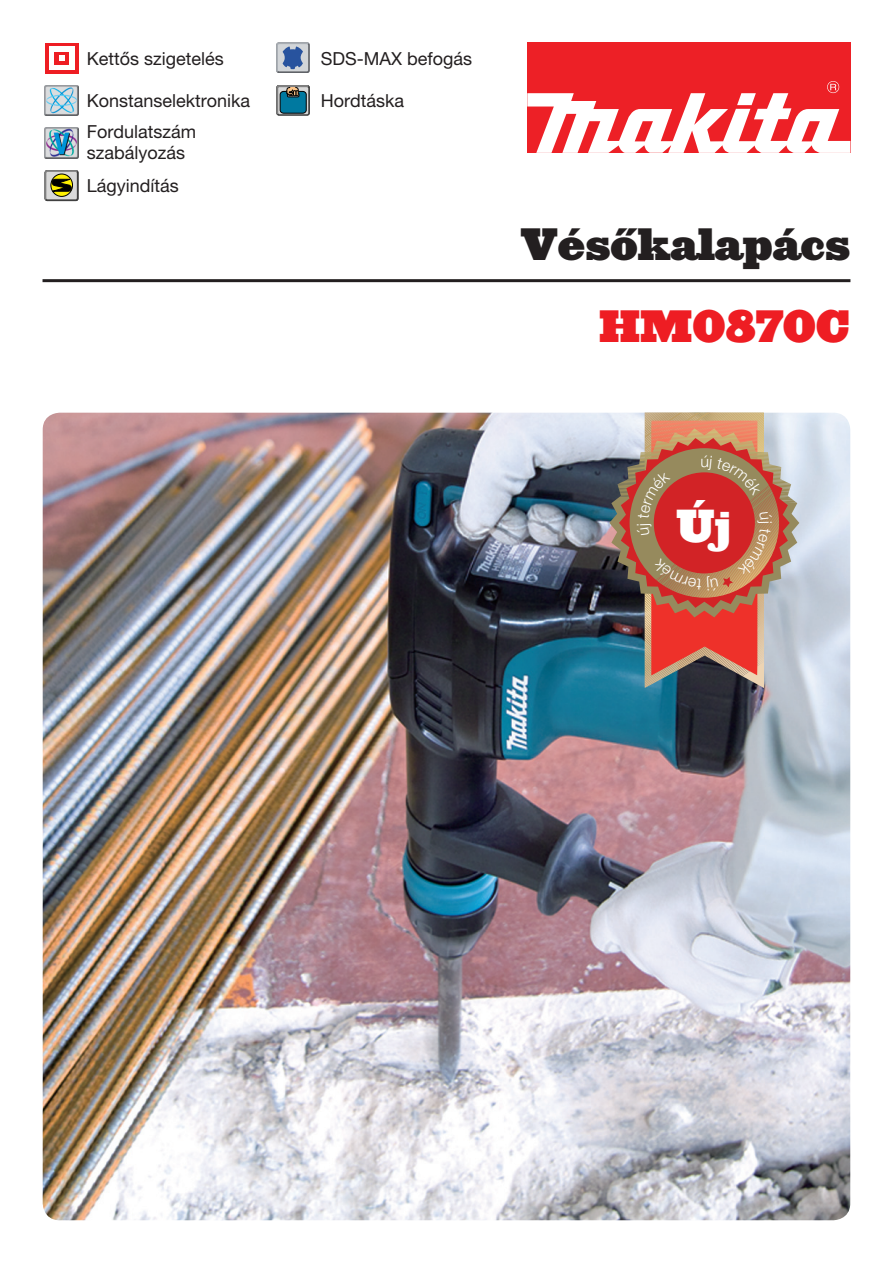
<style>
.page{position:relative;width:893px;height:1263px;background:#fff}
.page>*{position:absolute;margin:0;border:0;box-sizing:border-box;transform-origin:0 0}
.t1{font:42.9px "Ziggurat Bla";color:#fff}
.t2{font:42px "Ziggurat Bla";color:#231f20}
.t3{font:42px "Ziggurat Bla";color:#ee1d23}
.t4{font:18px "Helvetica Neue LT Pro";color:#231f20}
</style>
<div class="page">
<img style="left:43px;top:413px;width:807px;height:807px">
<div style="left:527px;top:43px;width:323px;height:110px;background:#ed2026"></div>
<svg style="left:527px;top:81px;width:323px;height:72px"></svg>
<hr style="left:43px;top:279px;width:807px;height:3px;background:#231f20">
<div style="left:45px;top:43px;width:34px;height:30px;background:#ee1d23"></div>
<div style="left:49px;top:46px;width:25px;height:24px;background:#fff"></div>
<div style="left:55px;top:52px;width:14px;height:12px;background:#ee1d23"></div>
<svg style="left:59px;top:55px;width:5px;height:6px"></svg>
<svg style="left:45px;top:170px;width:34px;height:31px"></svg>
<svg style="left:45px;top:170px;width:33px;height:30px"></svg>
<img style="left:45px;top:85px;width:34px;height:31px">
<img style="left:45px;top:128px;width:33px;height:30px">
<svg style="left:276px;top:85px;width:34px;height:31px"></svg>
<svg style="left:276px;top:85px;width:33px;height:30px"></svg>
<svg style="left:276px;top:43px;width:34px;height:30px"></svg>
<svg style="left:276px;top:43px;width:33px;height:29px"></svg>
<svg style="left:609px;top:412px;width:190px;height:276px;background:#b07063"></svg>
<p class="t4" style="left:87px;top:48px;width:138px">Kettős szigetelés</p>
<p class="t4" style="left:87px;top:90px;width:165px">Konstanselektronika</p>
<p class="t4" style="left:87px;top:121px;width:111px">Fordulatszám</p>
<p class="t4" style="left:87px;top:142px;width:100px">szabályozás</p>
<p class="t4" style="left:87px;top:175px;width:94px">Lágyindítás</p>
<p class="t4" style="left:321px;top:48px;width:153px">SDS-MAX befogás</p>
<p class="t4" style="left:321px;top:90px;width:85px">Hordtáska</p>
<p class="t2" style="left:521px;top:217px;width:331px">Vésőkalapács</p>
<p class="t3" style="left:599px;top:299px;width:253px">HM0870C</p>
<p class="t1" style="left:676px;top:499px;width:56px">Új</p>
</div>
